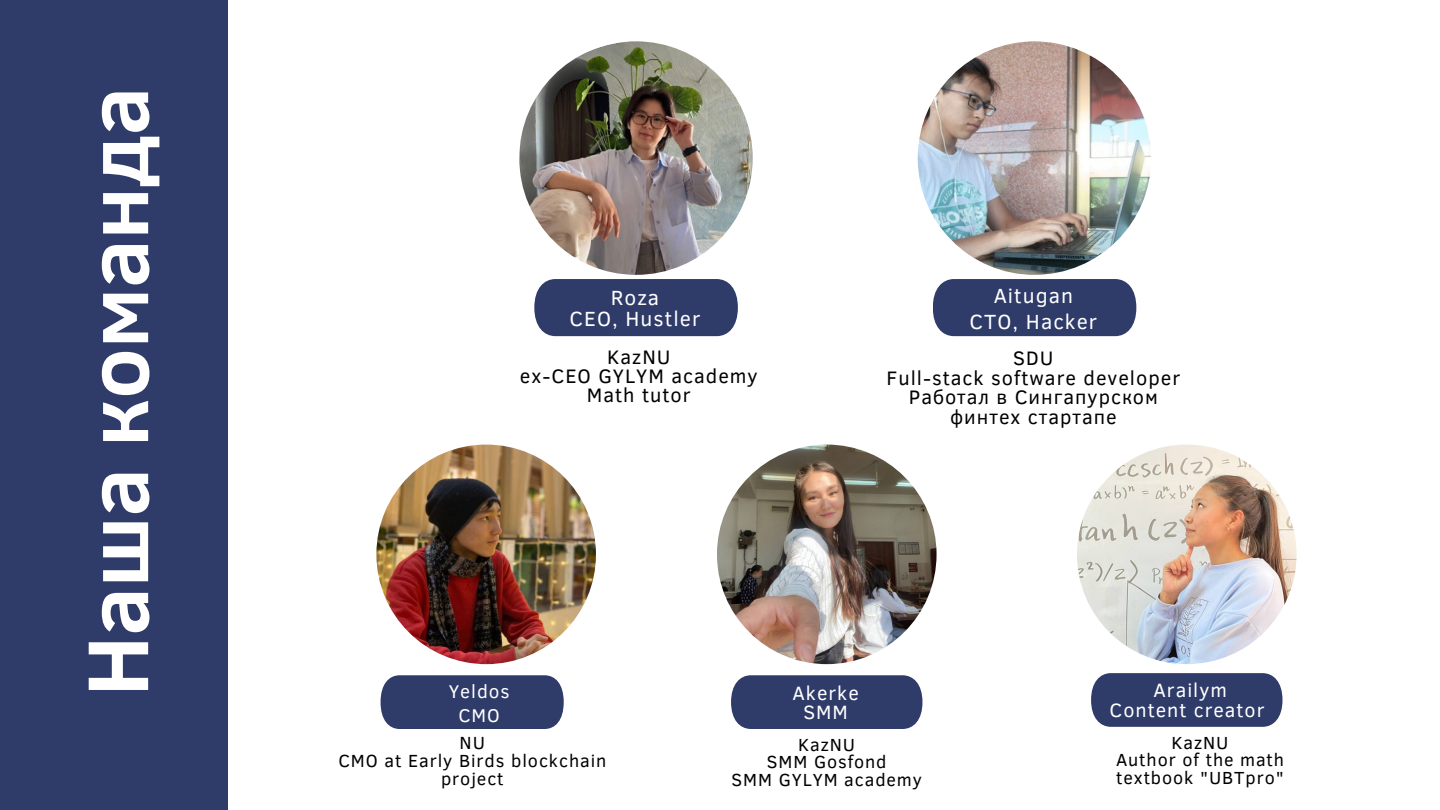
<style>
.page{position:relative;width:1440px;height:810px;background:#fff}
.page>*{position:absolute;margin:0;border:0;box-sizing:border-box;transform-origin:0 0}
.t1{font:700 88px "Clear Sans";color:#fff}
.t2{font:21px/20.5px "Clear Sans";letter-spacing:.05em;color:#fff;text-align:center}
.t3{font:20px/19.5px "Clear Sans";letter-spacing:.05em;color:#000;text-align:center}
.t4{font:19.8px/19.3px "Clear Sans";letter-spacing:.05em;color:#fff;text-align:center}
.t5{font:18.9px/23.6px "Clear Sans";letter-spacing:.05em;color:#fff;text-align:center}
.t6{font:18px/17.5px "Clear Sans";letter-spacing:.05em;color:#000;text-align:center}
</style>
<div class="page">
<div style="left:0;top:0;width:227px;height:810px;background:#2f3b69"></div>
<div style="left:534px;top:279px;width:204px;height:57px;background:#2f3b69"></div>
<img style="left:519px;top:41px;width:234px;height:234px;border-radius:50%">
<img style="left:376px;top:445px;width:220px;height:219px;border-radius:50%">
<div style="left:381px;top:675px;width:183px;height:54px;background:#2f3b69"></div>
<div style="left:731px;top:675px;width:191px;height:54px;background:#2f3b69"></div>
<img style="left:717px;top:445px;width:220px;height:219px;border-radius:50%">
<img style="left:1077px;top:445px;width:220px;height:219px;border-radius:50%">
<svg style="left:1091px;top:673px;width:191px;height:54px;background:#37436f"></svg>
<img style="left:918px;top:41px;width:233px;height:234px;border-radius:50%">
<div style="left:933px;top:279px;width:203px;height:57px;background:#2f3b69"></div>
<h1 class="t1" style="left:53px;top:696px;width:611px;rotate:-90deg">Наша команда</h1>
<p class="t2" style="left:570px;top:287px;width:132px">Roza<br>CEO, Hustler</p>
<p class="t3" style="left:520px;top:347px;width:239px;line-height:18.8px">KazNU<br>ex-CEO GYLYM academy<br>Math tutor</p>
<p class="t2" style="left:970px;top:281px;width:129px;line-height:26.3px">Aitugan<br>CTO, Hacker</p>
<p class="t3" style="left:887px;top:348px;width:295px">SDU<br>Full-stack software developer<br>Работал в Сингапурском финтех стартапе</p>
<p class="t5" style="left:449px;top:678px;width:62px">Yeldos<br>CMO</p>
<p class="t6" style="left:338px;top:733px;width:269px;line-height:18px">NU<br>CMO at Early Birds blockchain project</p>
<p class="t4" style="left:1110px;top:680px;width:156px">Arailym<br>Content creator</p>
<p class="t4" style="left:793px;top:683px;width:68px">Akerke<br>SMM</p>
<p class="t6" style="left:732px;top:735px;width:192px">KazNU<br>SMM Gosfond<br>SMM GYLYM academy</p>
<p class="t6" style="left:1116px;top:733px;width:170px">KazNU<br>Author of the math textbook "UBTpro"</p>
</div>
